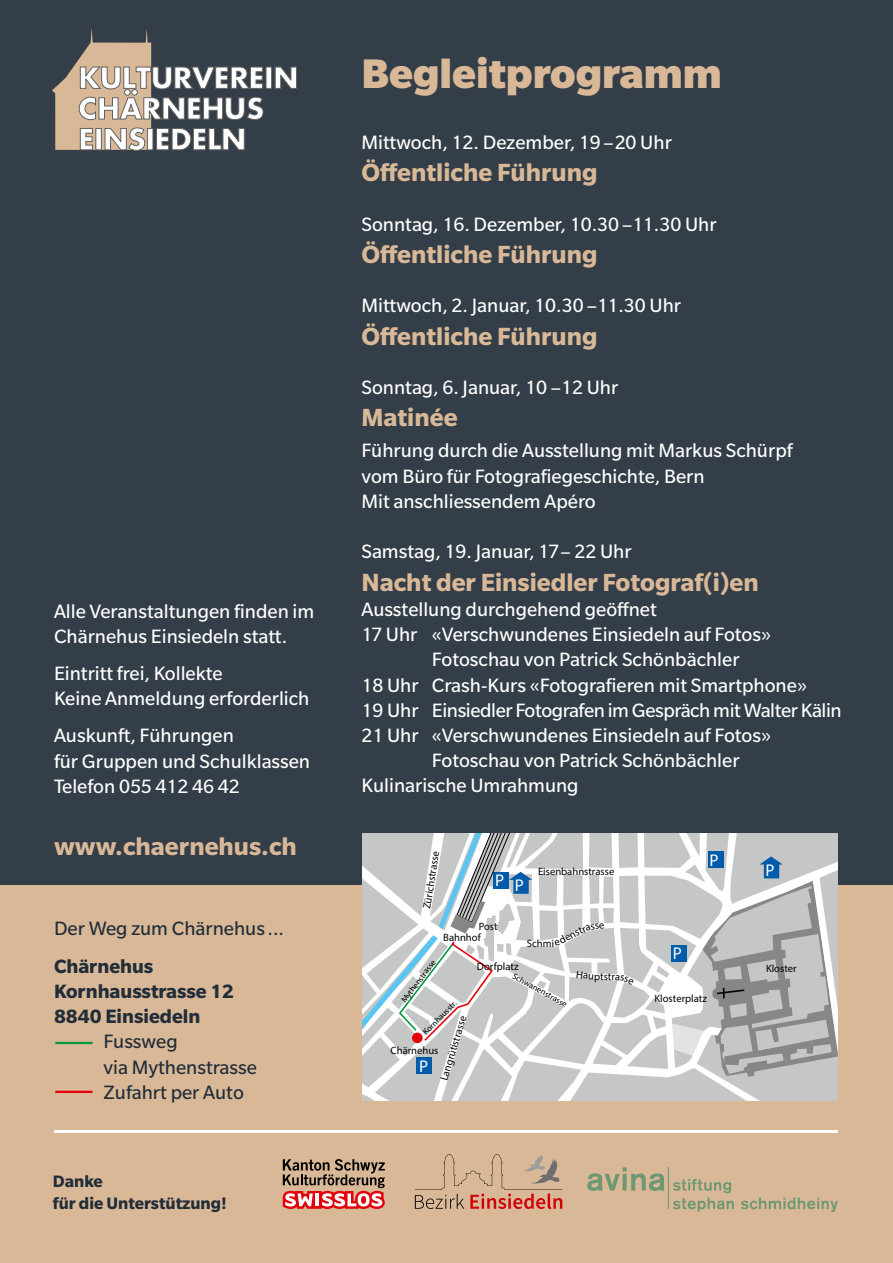
<style>
.page{position:relative;width:893px;height:1263px;background:#fff}
.page>*{position:absolute;margin:0;border:0;box-sizing:border-box;transform-origin:0 0}
.t1{font:900 45px "Slate Std";color:#d8b897}
.t2{font:700 27px "Slate Std";color:#d8b897}
.t3{font:21px/25.2px "Slate Std";color:#fff}
.t4{font:21px/25.2px "Slate Std";color:#212d39}
.t5{font:21px "Slate Std";letter-spacing:-.02em;color:#fff}
.t6{font:700 21px/25.2px "Slate Std";color:#212d39}
.t7{font:700 18px/21.6px "Slate Std";color:#212d39}
.t8{font:700 16.95px "Akzidenz Grotesk Pro";color:#fff}
.t9{font:16.95px "Akzidenz Grotesk Pro";color:#fff}
.t10{font:10.65px "Akzidenz Grotesk Pro";color:#000}
.t11{font:700 10.65px "Akzidenz Grotesk Pro";color:#000}
.t12{font:8.55px "Akzidenz Grotesk Pro";color:#000}
</style>
<div class="page">
<div style="left:0;top:884px;width:893px;height:379px;background:#d8b897"></div>
<div style="left:0;top:0;width:893px;height:884px;background:#343e48"></div>
<div style="left:266px;top:67px;width:6px;height:21px;background:#fff"></div>
<div style="left:266px;top:67px;width:6px;height:22px;border:1px solid #626261"></div>
<svg style="left:275px;top:66px;width:22px;height:23px"></svg>
<svg style="left:52px;top:29px;width:212px;height:122px"></svg>
<svg style="left:741px;top:1197px;width:97px;height:15px"></svg>
<svg style="left:673px;top:1179px;width:61px;height:33px"></svg>
<svg style="left:587px;top:1167px;width:78px;height:24px"></svg>
<hr style="left:668px;top:1167px;width:1px;height:42px;background:#6e9774">
<svg style="left:415px;top:1154px;width:147px;height:55px"></svg>
<svg style="left:283px;top:1159px;width:102px;height:50px"></svg>
<hr style="left:54px;top:1130px;width:784px;height:3px;background:#fff">
<hr style="left:55px;top:1042px;width:37px;height:2px;background:#00963e">
<svg style="left:362px;top:833px;width:476px;height:267px;background:#d4d5d5"></svg>
<div style="left:708px;top:852px;width:15px;height:16px;background:#005ba9"></div>
<div style="left:671px;top:945px;width:15px;height:16px;background:#005ba9"></div>
<svg style="left:672px;top:856px;width:166px;height:221px;background:#bdc0c2"></svg>
<div style="left:416px;top:1057px;width:16px;height:17px;background:#005ba9"></div>
<svg style="left:362px;top:833px;width:174px;height:209px;background:#cdd0d3"></svg>
<hr style="left:55px;top:1091px;width:37px;height:2px;background:#e3000b">
<svg style="left:577px;top:970px;width:17px;height:10px"></svg>
<svg style="left:615px;top:975px;width:19px;height:10px"></svg>
<svg style="left:552px;top:923px;width:52px;height:23px"></svg>
<p class="t3" style="left:54px;top:598px;width:262px">Alle Veranstaltungen finden im<br>Chärnehus Einsiedeln statt.</p>
<p class="t3" style="left:54px;top:661px;width:257px">Eintritt frei, Kollekte<br>Keine Anmeldung erforderlich</p>
<p class="t3" style="left:54px;top:723px;width:258px">Auskunft, Führungen<br>für Gruppen und Schulklassen<br>Telefon 055 412 46 42</p>
<p class="t2" style="left:54px;top:832px;width:244px">www.chaernehus.ch</p>
<p class="t4" style="left:54px;top:916px;width:232px">Der Weg zum Chärnehus ...</p>
<p class="t6" style="left:54px;top:953px;width:182px">Chärnehus<br>Kornhausstrasse 12<br>8840 Einsiedeln</p>
<p class="t4" style="left:103px;top:1029px;width:155px">Fussweg<br>via Mythenstrasse<br>Zufahrt per Auto</p>
<p class="t7" style="left:53px;top:1170px;width:175px">Danke<br>für die Unterstützung!</p>
<h1 class="t1" style="left:361px;top:49px;width:362px">Begleitprogramm</h1>
<p class="t3" style="left:361px;top:129px;width:312px">Mittwoch, 12. Dezember, 19 –20 Uhr</p>
<p class="t2" style="left:361px;top:158px;width:238px">Öffentliche Führung</p>
<p class="t3" style="left:361px;top:211px;width:357px">Sonntag, 16. Dezember, 10.30 –11.30 Uhr</p>
<p class="t2" style="left:361px;top:240px;width:238px">Öffentliche Führung</p>
<p class="t3" style="left:361px;top:293px;width:321px">Mittwoch, 2. Januar, 10.30 –11.30 Uhr</p>
<p class="t2" style="left:361px;top:321px;width:238px">Öffentliche Führung</p>
<p class="t3" style="left:361px;top:374px;width:258px">Sonntag, 6. Januar, 10 – 12 Uhr</p>
<p class="t2" style="left:361px;top:403px;width:98px">Matinée</p>
<p class="t3" style="left:361px;top:438px;width:433px">Führung durch die Ausstellung mit Markus Schürpf vom Büro für Fotografiegeschichte, Bern<br>Mit anschliessendem Apéro</p>
<p class="t3" style="left:361px;top:539px;width:272px">Samstag, 19. Januar, 17 – 22 Uhr</p>
<p class="t2" style="left:361px;top:568px;width:399px">Nacht der Einsiedler Fotograf(i)en</p>
<p class="t3" style="left:361px;top:597px;width:297px">Ausstellung durchgehend geöffnet</p>
<p class="t3" style="left:361px;top:622px;width:411px">17 Uhr «Verschwundenes Einsiedeln auf Fotos»</p>
<p class="t3" style="left:432px;top:647px;width:309px">Fotoschau von Patrick Schönbächler</p>
<p class="t3" style="left:361px;top:672px;width:447px">18 Uhr Crash-Kurs «Fotografieren mit Smartphone»</p>
<p class="t5" style="left:361px;top:699px;width:482px">19 Uhr Einsiedler Fotografen im Gespräch mit Walter Kälin</p>
<p class="t3" style="left:361px;top:723px;width:411px">21 Uhr «Verschwundenes Einsiedeln auf Fotos»</p>
<p class="t3" style="left:432px;top:748px;width:309px">Fotoschau von Patrick Schönbächler</p>
<p class="t3" style="left:361px;top:773px;width:219px">Kulinarische Umrahmung</p>
<p class="t10" style="left:420px;top:908px;width:60px;rotate:-81deg">Zürichstrasse</p>
<p class="t8" style="left:495px;top:870px;width:11px">P</p>
<p class="t8" style="left:515px;top:875px;width:11px">P</p>
<p class="t10" style="left:538px;top:864px;width:78px">Eisenbahnstrasse</p>
<p class="t10" style="left:479px;top:920px;width:20px">Post</p>
<p class="t10" style="left:477px;top:960px;width:43px">Dorfplatz</p>
<p class="t10" style="left:443px;top:931px;width:39px">Bahnhof</p>
<p class="t10" style="left:527px;top:936px;width:26px">Schm</p>
<p class="t12" style="left:516px;top:971px;width:62px;rotate:29deg">Schwanenstrasse</p>
<p class="t12" style="left:399px;top:998px;width:53px;rotate:-53deg">Mythenstrasse</p>
<p class="t12" style="left:420px;top:1029px;width:45px;rotate:-45deg">Kornhausstr.</p>
<p class="t10" style="left:437px;top:1078px;width:69px;rotate:-73deg">Langrütistrasse</p>
<p class="t10" style="left:391px;top:1043px;width:49px">Chärnehus</p>
<p class="t9" style="left:419px;top:1056px;width:11px">P</p>
<p class="t10" style="left:594px;top:969px;width:22px;rotate:1deg">ptstr</p>
<p class="t8" style="left:710px;top:850px;width:11px">P</p>
<p class="t8" style="left:673px;top:943px;width:11px">P</p>
<p class="t10" style="left:654px;top:991px;width:54px">Klosterplatz</p>
<p class="t8" style="left:765px;top:860px;width:11px">P</p>
<p class="t11" style="left:766px;top:961px;width:32px">Kloster</p>
</div>
